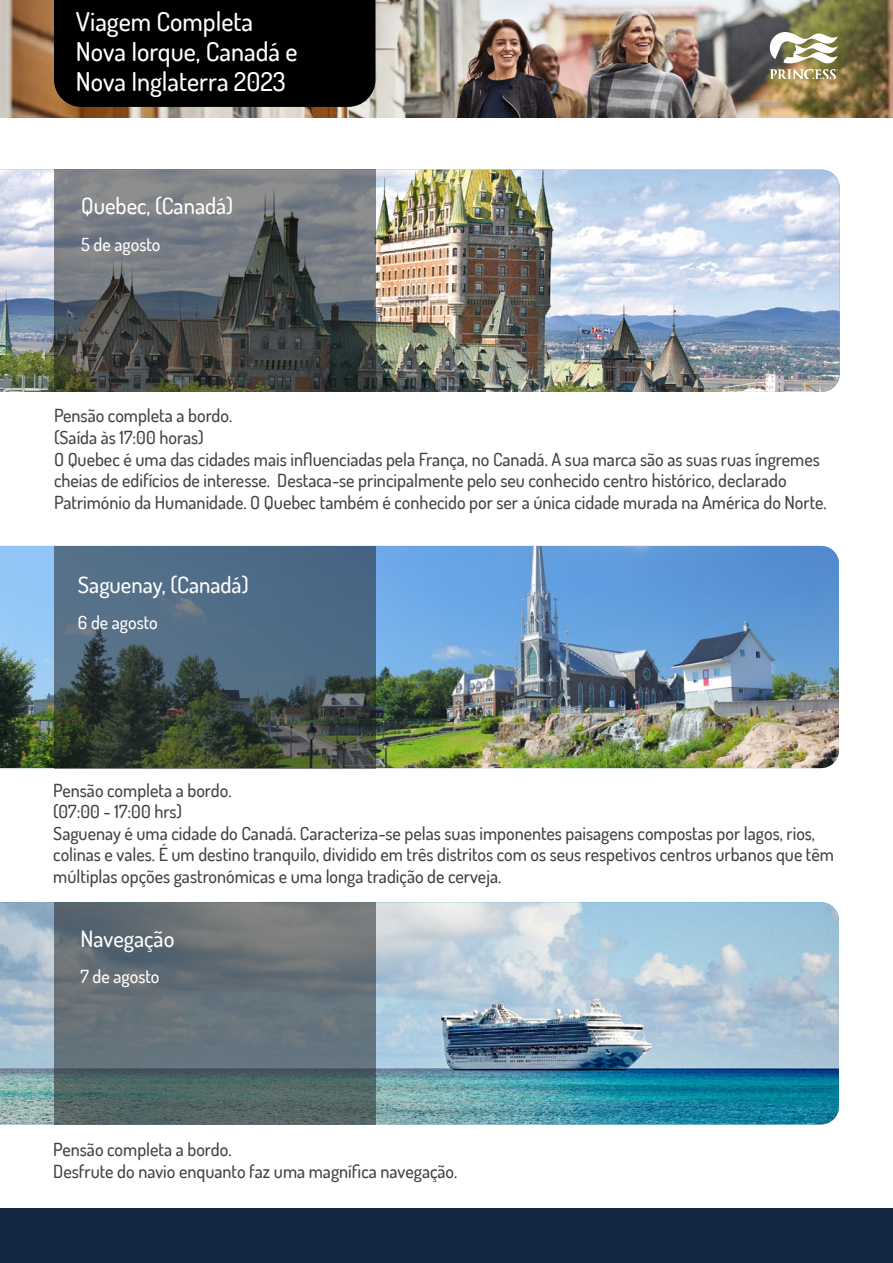
<style>
.page{position:relative;width:893px;height:1263px;background:#fff}
.page>*{position:absolute;margin:0;border:0;box-sizing:border-box;transform-origin:0 0}
.t1{font:500 25.95px/30px "Dosis";color:#fff}
.t2{font:500 22.5px "Dosis";color:#fff}
.t3{font:500 18px/21.6px "Dosis";color:#424340}
.t4{font:500 18px "Dosis";color:#fff}
</style>
<div class="page">
<div style="left:0;top:1209px;width:893px;height:54px;background:#142740"></div>
<img style="left:0;top:170px;width:840px;height:222px">
<svg style="left:55px;top:170px;width:321px;height:222px;background:#5d6163"></svg>
<img style="left:0;top:546px;width:839px;height:222px">
<svg style="left:54px;top:546px;width:321px;height:222px;background:#455964"></svg>
<img style="left:0;top:0;width:893px;height:118px">
<div style="left:54px;top:0;width:321px;height:107px;background:#000"></div>
<svg style="left:770px;top:30px;width:68px;height:48px"></svg>
<img style="left:0;top:902px;width:839px;height:222px">
<svg style="left:54px;top:902px;width:321px;height:222px;background:#616f73"></svg>
<h1 class="t1" style="left:76px;top:6px;width:223px">Viagem Completa<br>Nova Iorque, Canadá e<br>Nova Inglaterra 2023</h1>
<p class="t2" style="left:81px;top:191px;width:153px">Quebec, (Canadá)</p>
<p class="t4" style="left:81px;top:232px;width:81px">5 de agosto</p>
<p class="t3" style="left:54px;top:405px;width:774px">Pensão completa a bordo.<br>(Saída às 17:00 horas)<br>O Quebec é uma das cidades mais influenciadas pela França, no Canadá. A sua marca são as suas ruas íngremes cheias de edifícios de interesse. Destaca-se principalmente pelo seu conhecido centro histórico, declarado Património da Humanidade. O Quebec também é conhecido por ser a única cidade murada na América do Norte.</p>
<p class="t2" style="left:78px;top:570px;width:172px">Saguenay, (Canadá)</p>
<p class="t4" style="left:78px;top:611px;width:81px">6 de agosto</p>
<p class="t3" style="left:53px;top:779px;width:782px">Pensão completa a bordo.<br>(07:00 - 17:00 hrs)<br>Saguenay é uma cidade do Canadá. Caracteriza-se pelas suas imponentes paisagens compostas por lagos, rios, colinas e vales. É um destino tranquilo, dividido em três distritos com os seus respetivos centros urbanos que têm múltiplas opções gastronómicas e uma longa tradição de cerveja.</p>
<p class="t2" style="left:81px;top:924px;width:95px">Navegação</p>
<p class="t4" style="left:81px;top:965px;width:80px">7 de agosto</p>
<p class="t3" style="left:53px;top:1138px;width:406px">Pensão completa a bordo.<br>Desfrute do navio enquanto faz uma magnífica navegação.</p>
</div>
